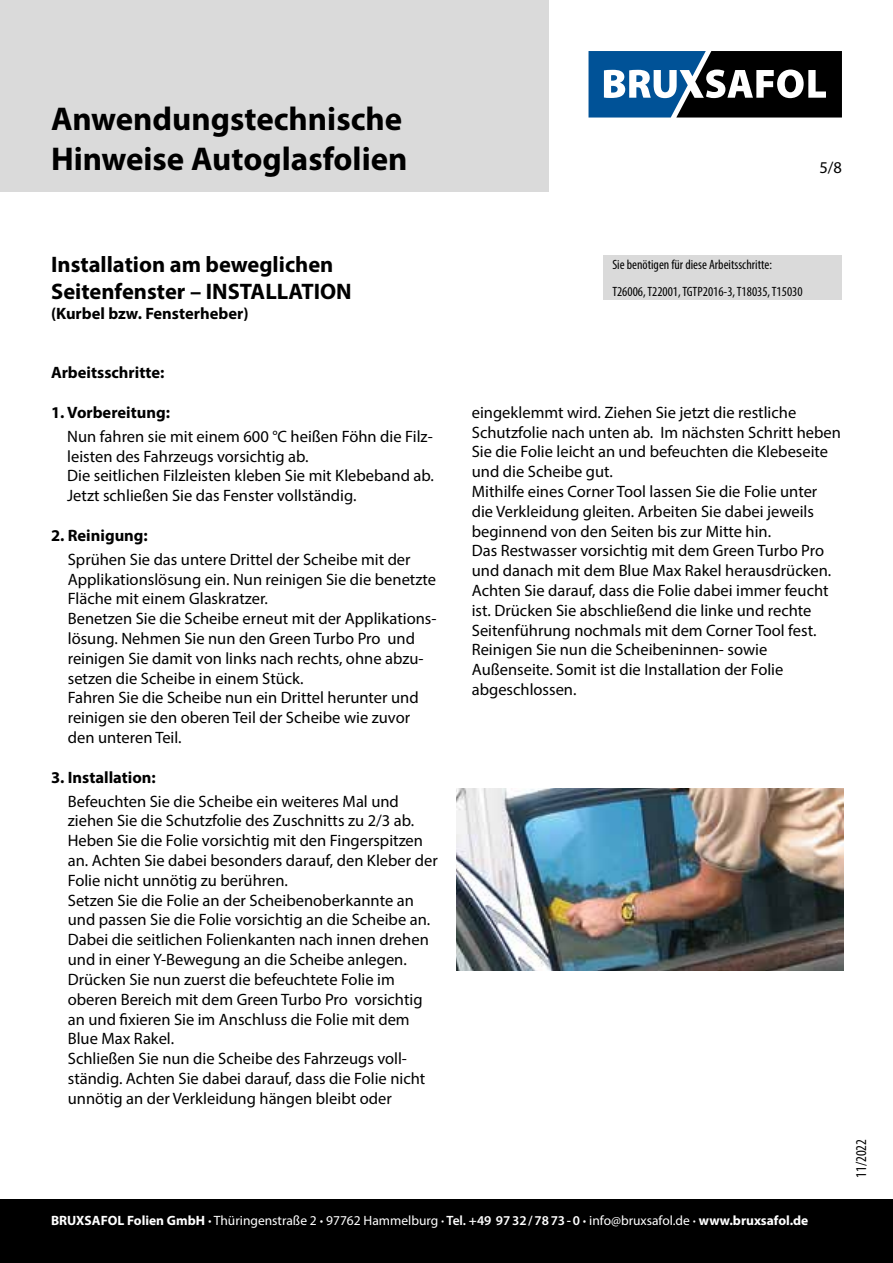
<style>
.page{position:relative;width:893px;height:1263px;background:#fff}
.page>*{position:absolute;margin:0;border:0;box-sizing:border-box;transform-origin:0 0}
.t1{font:700 33px/39.6px "Myriad Pro";color:#000}
.t2{font:700 22.5px/27px "Myriad Pro";color:#000}
.t3{font:16.5px/19.8px "Myriad Pro";color:#000}
.t4{font:700 16.5px "Myriad Pro";color:#000}
.t5{font:condensed 15px "Myriad Pro";color:#000}
.t6{font:13.5px "Myriad Pro";color:#fff}
.t7{font:condensed 13.5px/26.2px "Myriad Pro";color:#000}
.s1{font-weight:700}
.s2{font-weight:600}
</style>
<div class="page">
<div style="left:0;top:1199px;width:893px;height:64px;background:#000"></div>
<div style="left:0;top:0;width:549px;height:191px;background:#dadada"></div>
<svg style="left:588px;top:51px;width:254px;height:67px"></svg>
<img style="left:456px;top:789px;width:387px;height:181px">
<div style="left:604px;top:255px;width:238px;height:45px;background:#dadada"></div>
<h1 class="t1" style="left:51px;top:98px;width:358px">Anwendungstechnische<br>Hinweise Autoglasfolien</h1>
<p class="t3" style="left:819px;top:158px;width:24px">5/8</p>
<h2 class="t2" style="left:51px;top:250px;width:302px">Installation am beweglichen<br>Seitenfenster – INSTALLATION</h2>
<p class="t4" style="left:51px;top:302px;width:199px">(Kurbel bzw. Fensterheber)</p>
<p class="t7" style="left:612px;top:252px;width:192px">Sie benötigen für diese Arbeitsschritte:<br>T26006, T22001, TGTP2016-3, T18035, T15030</p>
<p class="t4" style="left:51px;top:362px;width:115px">Arbeitsschritte:</p>
<p class="t4" style="left:51px;top:401px;width:120px">1. Vorbereitung:</p>
<p class="t3" style="left:67px;top:426px;width:368px">Nun fahren sie mit einem 600 °C heißen Föhn die Filz&shy;leisten des Fahrzeugs vorsichtig ab.<br>Die seitlichen Filzleisten kleben Sie mit Klebeband ab.<br>Jetzt schließen Sie das Fenster vollständig.</p>
<p class="t4" style="left:51px;top:524px;width:98px">2. Reinigung:</p>
<p class="t3" style="left:68px;top:549px;width:370px">Sprühen Sie das untere Drittel der Scheibe mit der Applikationslösung ein. Nun reinigen Sie die benetzte Fläche mit einem Glaskratzer.<br>Benetzen Sie die Scheibe erneut mit der Applikations&shy;lösung. Nehmen Sie nun den Green Turbo Pro und reinigen Sie damit von links nach rechts, ohne abzu&shy;setzen die Scheibe in einem Stück.<br>Fahren Sie die Scheibe nun ein Drittel herunter und reinigen sie den oberen Teil der Scheibe wie zuvor den unteren Teil.</p>
<p class="t4" style="left:51px;top:766px;width:106px">3. Installation:</p>
<p class="t3" style="left:68px;top:791px;width:371px">Befeuchten Sie die Scheibe ein weiteres Mal und ziehen Sie die Schutzfolie des Zuschnitts zu 2/3 ab.<br>Heben Sie die Folie vorsichtig mit den Fingerspitzen an. Achten Sie dabei besonders darauf, den Kleber der Folie nicht unnötig zu berühren.<br>Setzen Sie die Folie an der Scheibenoberkannte an und passen Sie die Folie vorsichtig an die Scheibe an.<br>Dabei die seitlichen Folienkanten nach innen drehen und in einer Y-Bewegung an die Scheibe anlegen.<br>Drücken Sie nun zuerst die befeuchtete Folie im oberen Bereich mit dem Green Turbo Pro vorsichtig an und fixieren Sie im Anschluss die Folie mit dem Blue Max Rakel.<br>Schließen Sie nun die Scheibe des Fahrzeugs voll&shy;ständig. Achten Sie dabei darauf, dass die Folie nicht unnötig an der Verkleidung hängen bleibt oder</p>
<p class="t3" style="left:472px;top:402px;width:371px">eingeklemmt wird. Ziehen Sie jetzt die restliche Schutzfolie nach unten ab. Im nächsten Schritt heben Sie die Folie leicht an und befeuchten die Klebeseite und die Scheibe gut.<br>Mithilfe eines Corner Tool lassen Sie die Folie unter die Verkleidung gleiten. Arbeiten Sie dabei jeweils beginnend von den Seiten bis zur Mitte hin.<br>Das Restwasser vorsichtig mit dem Green Turbo Pro und danach mit dem Blue Max Rakel herausdrücken.<br>Achten Sie darauf, dass die Folie dabei immer feucht ist. Drücken Sie abschließend die linke und rechte Seitenführung nochmals mit dem Corner Tool fest.<br>Reinigen Sie nun die Scheibeninnen- sowie Außenseite. Somit ist die Installation der Folie abgeschlossen.</p>
<p class="t6" style="left:51px;top:1212px;width:759px"><span class="s1">BRUXSAFOL Folien GmbH ·</span> Thüringenstraße 2 <span class="s1">·</span> 97762 Hammelburg <span class="s2">· Tel. +49 9732/7873-0</span> <span class="s1">·</span> info@bruxsafol.de <span class="s2">·</span> <span class="s1">www.bruxsafol.de</span></p>
<p class="t5" style="left:852px;top:1178px;width:40px;rotate:-90deg">11/2022</p>
</div>
